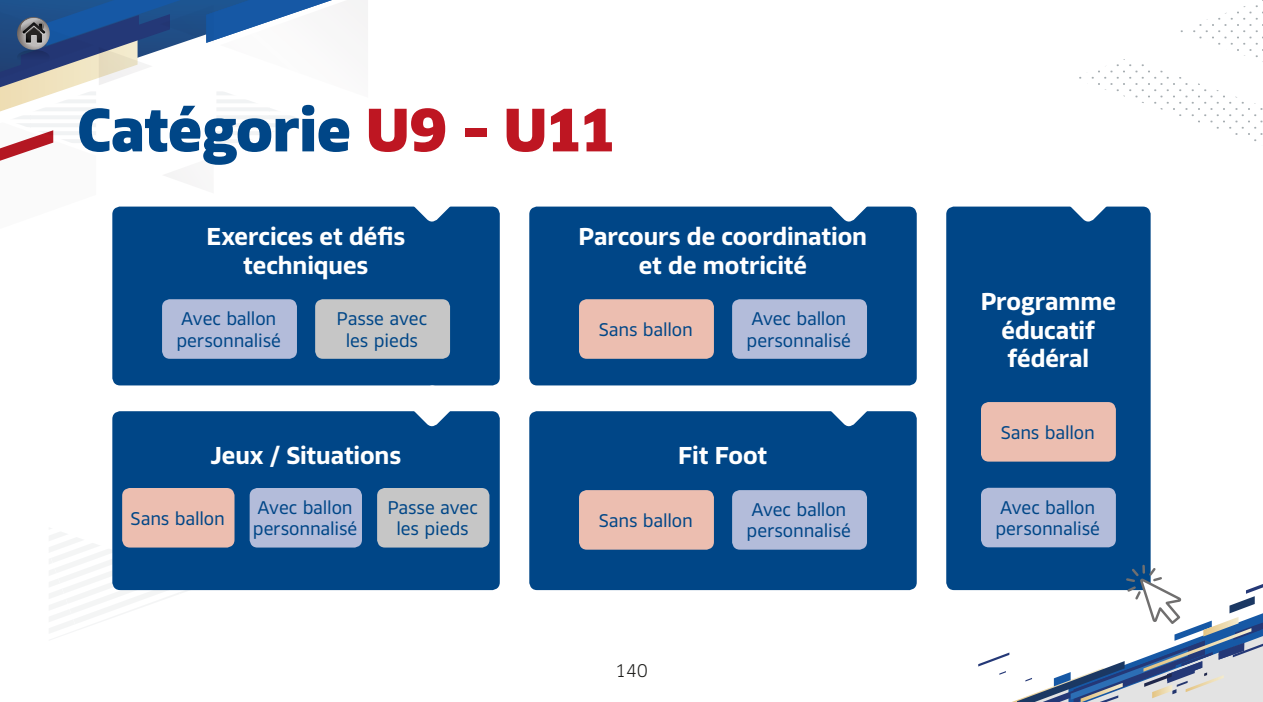
<style>
.page{position:relative;width:1263px;height:702px;background:#fff}
.page>*{position:absolute;margin:0;border:0;box-sizing:border-box;transform-origin:0 0}
.t1{font:60px "FFF Equipe Black";letter-spacing:-.015em;color:#004687}
.t2{font:24px/28.8px "FFF Equipe Bold";letter-spacing:-.005em;color:#fff;text-align:center}
.t3{font:18px/21.6px "FFF Equipe Regular";letter-spacing:-.01em;color:#004687}
.t4{font:18px "FFF Equipe Light";color:#1d1d1b}
.s1{color:#be1622}
</style>
<div class="page">
<svg style="left:49px;top:528px;width:159px;height:110px"></svg>
<svg style="left:1079px;top:0;width:184px;height:142px"></svg>
<div style="left:112px;top:206px;width:388px;height:179px;background:#004687;border-radius:8px"></div>
<svg style="left:0;top:0;width:500px;height:332px"></svg>
<div style="left:529px;top:411px;width:388px;height:179px;background:#004687;border-radius:8px"></div>
<svg style="left:826px;top:385px;width:46px;height:42px"></svg>
<div style="left:529px;top:206px;width:388px;height:179px;background:#004687;border-radius:8px"></div>
<svg style="left:826px;top:206px;width:46px;height:16px"></svg>
<div style="left:112px;top:411px;width:388px;height:179px;background:#004687;border-radius:8px"></div>
<svg style="left:409px;top:385px;width:46px;height:42px"></svg>
<div style="left:946px;top:206px;width:204px;height:384px;background:#004687;border-radius:8px"></div>
<svg style="left:1065px;top:206px;width:47px;height:16px"></svg>
<svg style="left:978px;top:565px;width:285px;height:137px"></svg>
<div style="left:162px;top:299px;width:135px;height:60px;background:#b3bcda;border-radius:8px"></div>
<div style="left:315px;top:299px;width:135px;height:60px;background:#c6c6c6;border-radius:8px"></div>
<div style="left:377px;top:488px;width:112px;height:59px;background:#c6c6c6;border-radius:8px"></div>
<div style="left:579px;top:299px;width:135px;height:60px;background:#ecbeb0;border-radius:8px"></div>
<div style="left:579px;top:490px;width:135px;height:59px;background:#ecbeb0;border-radius:8px"></div>
<div style="left:981px;top:402px;width:135px;height:59px;background:#ecbeb0;border-radius:8px"></div>
<div style="left:122px;top:488px;width:112px;height:59px;background:#ecbeb0;border-radius:8px"></div>
<div style="left:732px;top:299px;width:135px;height:60px;background:#b3bcda;border-radius:8px"></div>
<div style="left:732px;top:490px;width:135px;height:59px;background:#b3bcda;border-radius:8px"></div>
<div style="left:981px;top:487px;width:135px;height:60px;background:#b3bcda;border-radius:8px"></div>
<div style="left:250px;top:488px;width:112px;height:59px;background:#b3bcda;border-radius:8px"></div>
<h1 class="t1" style="left:77px;top:93px;width:541px">Catégorie <span class="s1">U9 - U11</span></h1>
<h2 class="t2" style="left:206px;top:221px;width:200px">Exercices et défis techniques</h2>
<h2 class="t2" style="left:579px;top:221px;width:290px">Parcours de coordination et de motricité</h2>
<p class="t3" style="left:177px;top:307px;width:106px">Avec ballon personnalisé</p>
<p class="t3" style="left:337px;top:307px;width:92px;text-align:center">Passe avec les pieds</p>
<p class="t3" style="left:599px;top:318px;width:96px">Sans ballon</p>
<p class="t3" style="left:747px;top:307px;width:106px">Avec ballon personnalisé</p>
<h2 class="t2" style="left:981px;top:286px;width:137px">Programme éducatif fédéral</h2>
<p class="t3" style="left:1001px;top:421px;width:96px">Sans ballon</p>
<h2 class="t2" style="left:211px;top:440px;width:192px">Jeux / Situations</h2>
<h2 class="t2" style="left:678px;top:440px;width:91px">Fit Foot</h2>
<p class="t3" style="left:131px;top:507px;width:96px">Sans ballon</p>
<p class="t3" style="left:253px;top:496px;width:106px">Avec ballon personnalisé</p>
<p class="t3" style="left:387px;top:496px;width:92px;text-align:center">Passe avec les pieds</p>
<p class="t3" style="left:599px;top:509px;width:96px">Sans ballon</p>
<p class="t3" style="left:747px;top:498px;width:106px">Avec ballon personnalisé</p>
<p class="t3" style="left:995px;top:496px;width:106px">Avec ballon personnalisé</p>
<p class="t4" style="left:615px;top:660px;width:35px">140</p>
</div>
